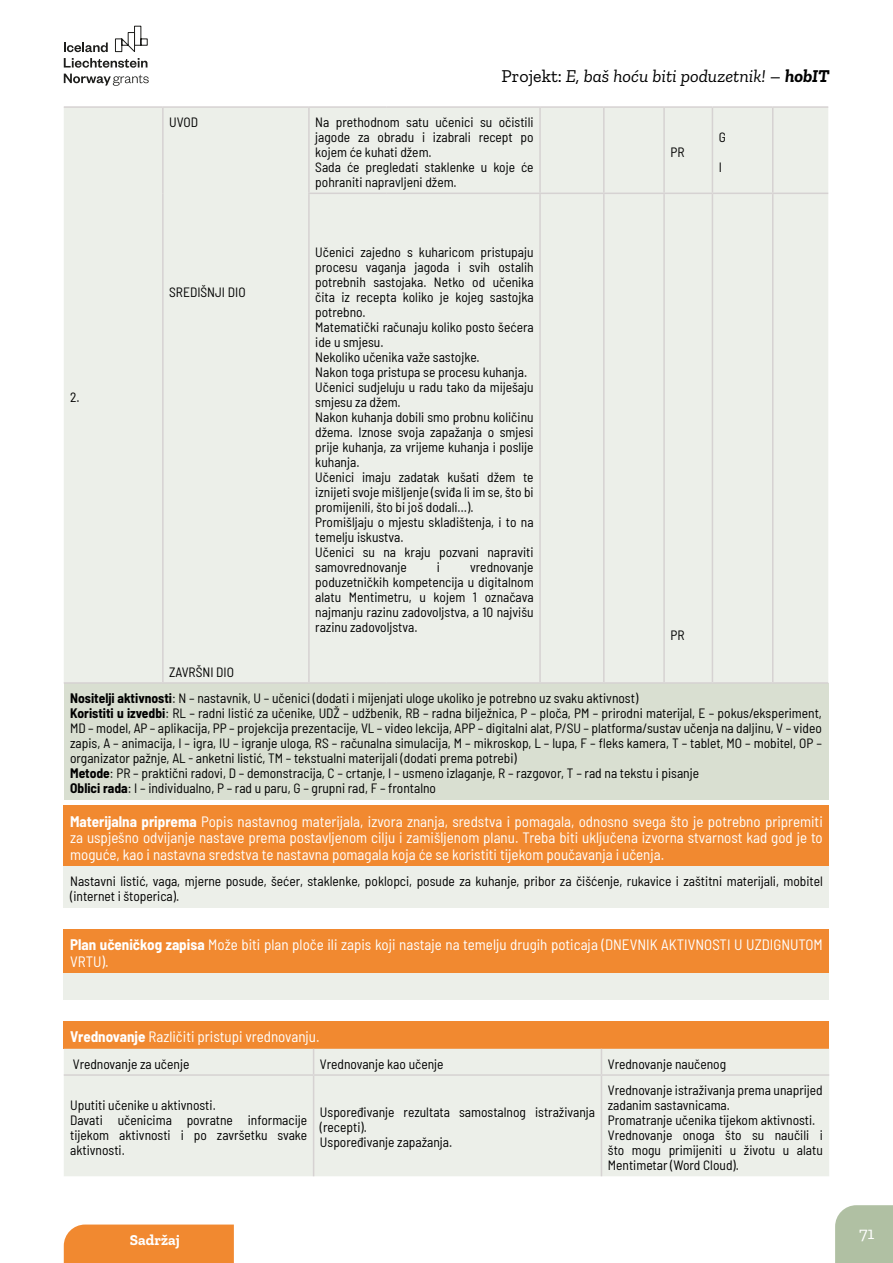
<style>
.page{position:relative;width:893px;height:1263px;background:#fff}
.page>*{position:absolute;margin:0;border:0;box-sizing:border-box;transform-origin:0 0}
.t1{font:italic 18px "Zilla Slab";color:#000}
.t2{font:18px "Zilla Slab";color:#fff}
.t3{font:semi-condensed 15px/16.5px "Barlow";color:#fff;text-align:justify}
.t4{font:700 15px "Zilla Slab";color:#fff}
.t5{font:semi-condensed 13.5px/15px "Barlow";color:#000}
.s1{font-style:normal}
.s2{font-weight:700}
</style>
<div class="page">
<svg style="left:64px;top:25px;width:84px;height:43px"></svg>
<svg style="left:64px;top:74px;width:85px;height:12px"></svg>
<div style="left:835px;top:1205px;width:58px;height:58px;background:#b0c0a3"></div>
<div style="left:64px;top:1224px;width:170px;height:39px;background:#f18930"></div>
<div style="left:64px;top:108px;width:764px;height:574px;background:#ecefe9"></div>
<div style="left:64px;top:683px;width:764px;height:116px;background:#d9dfd1"></div>
<hr style="left:64px;top:106px;width:99px;height:2px;background:#d6d2d2">
<hr style="left:163px;top:106px;width:146px;height:2px;background:#d6d2d2">
<hr style="left:162px;top:108px;width:2px;height:85px;background:#d6d2d2">
<hr style="left:309px;top:106px;width:77px;height:2px;background:#d6d2d2">
<hr style="left:308px;top:108px;width:2px;height:85px;background:#d6d2d2">
<hr style="left:386px;top:106px;width:154px;height:2px;background:#d6d2d2">
<hr style="left:540px;top:106px;width:64px;height:2px;background:#d6d2d2">
<hr style="left:539px;top:108px;width:2px;height:85px;background:#d6d2d2">
<hr style="left:604px;top:106px;width:60px;height:2px;background:#d6d2d2">
<hr style="left:603px;top:108px;width:2px;height:85px;background:#d6d2d2">
<hr style="left:664px;top:106px;width:48px;height:2px;background:#d6d2d2">
<hr style="left:663px;top:108px;width:2px;height:85px;background:#d6d2d2">
<hr style="left:712px;top:106px;width:61px;height:2px;background:#d6d2d2">
<hr style="left:712px;top:108px;width:1px;height:85px;background:#d6d2d2">
<hr style="left:773px;top:106px;width:55px;height:2px;background:#d6d2d2">
<hr style="left:772px;top:108px;width:1px;height:85px;background:#d6d2d2">
<hr style="left:162px;top:193px;width:2px;height:489px;background:#d6d2d2">
<hr style="left:308px;top:193px;width:78px;height:1px;background:#d6d2d2">
<hr style="left:308px;top:194px;width:2px;height:488px;background:#d6d2d2">
<hr style="left:386px;top:193px;width:154px;height:1px;background:#d6d2d2">
<hr style="left:540px;top:193px;width:64px;height:1px;background:#d6d2d2">
<hr style="left:539px;top:194px;width:2px;height:488px;background:#d6d2d2">
<hr style="left:604px;top:193px;width:60px;height:1px;background:#d6d2d2">
<hr style="left:603px;top:194px;width:2px;height:488px;background:#d6d2d2">
<hr style="left:664px;top:193px;width:48px;height:1px;background:#d6d2d2">
<hr style="left:663px;top:194px;width:2px;height:488px;background:#d6d2d2">
<hr style="left:712px;top:193px;width:61px;height:1px;background:#d6d2d2">
<hr style="left:712px;top:194px;width:1px;height:488px;background:#d6d2d2">
<hr style="left:773px;top:193px;width:55px;height:1px;background:#d6d2d2">
<hr style="left:772px;top:194px;width:1px;height:488px;background:#d6d2d2">
<hr style="left:64px;top:682px;width:99px;height:2px;background:#d6d2d2">
<hr style="left:163px;top:682px;width:146px;height:2px;background:#d6d2d2">
<hr style="left:309px;top:682px;width:77px;height:2px;background:#d6d2d2">
<hr style="left:386px;top:682px;width:154px;height:2px;background:#d6d2d2">
<hr style="left:540px;top:682px;width:64px;height:2px;background:#d6d2d2">
<hr style="left:604px;top:682px;width:60px;height:2px;background:#d6d2d2">
<hr style="left:664px;top:682px;width:48px;height:2px;background:#d6d2d2">
<hr style="left:712px;top:682px;width:61px;height:2px;background:#d6d2d2">
<hr style="left:773px;top:682px;width:55px;height:2px;background:#d6d2d2">
<div style="left:64px;top:805px;width:765px;height:61px;background:#f18930"></div>
<div style="left:64px;top:866px;width:765px;height:41px;background:#ecefe9"></div>
<div style="left:64px;top:929px;width:765px;height:44px;background:#f18930"></div>
<div style="left:64px;top:973px;width:765px;height:26px;background:#ecefe9"></div>
<div style="left:64px;top:1021px;width:765px;height:28px;background:#f18930"></div>
<div style="left:64px;top:1049px;width:765px;height:127px;background:#ecefe9"></div>
<svg style="left:313px;top:1049px;width:1px;height:25px"></svg>
<svg style="left:601px;top:1049px;width:1px;height:25px"></svg>
<hr style="left:64px;top:1074px;width:250px;height:2px;background:#d6d2d2">
<hr style="left:314px;top:1074px;width:287px;height:2px;background:#d6d2d2">
<hr style="left:313px;top:1076px;width:1px;height:100px;background:#d6d2d2">
<hr style="left:601px;top:1074px;width:228px;height:2px;background:#d6d2d2">
<hr style="left:601px;top:1076px;width:1px;height:100px;background:#d6d2d2">
<p class="t5" style="left:70px;top:388px;width:11px">2.</p>
<p class="t5" style="left:169px;top:114px;width:30px">UVOD</p>
<p class="t5" style="left:169px;top:283px;width:78px">SREDIŠNJI DIO</p>
<p class="t5" style="left:169px;top:663px;width:66px">ZAVRŠNI DIO</p>
<h1 class="t1" style="left:502px;top:66px;width:329px"><span class="s1">Projekt:</span> E, baš hoću biti poduzetnik! <span class="s1">–</span> <span class="s2">hobIT</span></h1>
<p class="t5" style="left:315px;top:114px;width:220px">Na prethodnom satu učenici su očistili jagode za obradu i izabrali recept po kojem će kuhati džem.<br>Sada će pregledati staklenke u koje će pohraniti napravljeni džem.</p>
<p class="t5" style="left:315px;top:244px;width:220px">Učenici zajedno s kuharicom pristupaju procesu vaganja jagoda i svih ostalih potrebnih sastojaka. Netko od učenika čita iz recepta koliko je kojeg sastojka potrebno.<br>Matematički računaju koliko posto šećera ide u smjesu.<br>Nekoliko učenika važe sastojke.<br>Nakon toga pristupa se procesu kuhanja.<br>Učenici sudjeluju u radu tako da miješaju smjesu za džem.<br>Nakon kuhanja dobili smo probnu količinu džema. Iznose svoja zapažanja o smjesi prije kuhanja, za vrijeme kuhanja i poslije kuhanja.<br>Učenici imaju zadatak kušati džem te iznijeti svoje mišljenje (sviđa li im se, što bi promijenili, što bi još dodali…).<br>Promišljaju o mjestu skladištenja, i to na temelju iskustva.<br>Učenici su na kraju pozvani napraviti samovrednovanje</p>
<p class="t5" style="left:315px;top:559px;width:220px;text-align:justify;text-indent:155px">vrednovanje poduzetničkih kompetencija u digitalnom alatu Mentimetru, u kojem 1 označava najmanju razinu zadovoljstva, a 10 najvišu razinu zadovoljstva.</p>
<p class="t5" style="left:437px;top:559px;width:5px">i</p>
<p class="t5" style="left:670px;top:144px;width:16px">PR</p>
<p class="t5" style="left:719px;top:129px;width:9px">G</p>
<p class="t5" style="left:719px;top:159px;width:5px">I</p>
<p class="t5" style="left:670px;top:626px;width:16px">PR</p>
<p class="t5" style="left:70px;top:689px;width:753px"><span class="s2">Nositelji aktivnosti</span>: N – nastavnik, U – učenici (dodati i mijenjati uloge ukoliko je potrebno uz svaku aktivnost)<br><span class="s2">Koristiti u izvedbi</span>: RL – radni listić za učenike, UDŽ – udžbenik, RB – radna bilježnica, P – ploča, PM – prirodni materijal, E – pokus/eksperiment, MD – model, AP – aplikacija, PP – projekcija prezentacije, VL – video lekcija, APP – digitalni alat, P/SU – platforma/sustav učenja na daljinu, V – video zapis, A – animacija, I – igra, IU – igranje uloga, RS – računalna simulacija, M – mikroskop, L – lupa, F – fleks kamera, T – tablet, MO – mobitel, OP – organizator pažnje, AL - anketni listić, TM – tekstualni materijali (dodati prema potrebi)<br><span class="s2">Metode</span>: PR – praktični radovi, D – demonstracija, C – crtanje, I – usmeno izlaganje, R – razgovor, T – rad na tekstu i pisanje<br><span class="s2">Oblici rada</span>: I – individualno, P – rad u paru, G – grupni rad, F – frontalno</p>
<p class="t3" style="left:70px;top:812px;width:754px"><span class="s2">Materijalna priprema</span> Popis nastavnog materijala, izvora znanja, sredstva i pomagala, odnosno svega što je potrebno pripremiti za uspješno odvijanje nastave prema postavljenom cilju i zamišljenom planu. Treba biti uključena izvorna stvarnost kad god je to moguće, kao i nastavna sredstva te nastavna pomagala koja će se koristiti tijekom poučavanja i učenja.</p>
<p class="t5" style="left:70px;top:872px;width:754px">Nastavni listić, vaga, mjerne posude, šećer, staklenke, poklopci, posude za kuhanje, pribor za čišćenje, rukavice i zaštitni materijali, mobitel (internet i štoperica).</p>
<p class="t3" style="left:70px;top:935px;width:754px"><span class="s2">Plan učeničkog zapisa</span> Može biti plan ploče ili zapis koji nastaje na temelju drugih poticaja (DNEVNIK AKTIVNOSTI U UZDIGNUTOM<br>VRTU).</p>
<p class="t3" style="left:70px;top:1028px;width:251px"><span class="s2">Vrednovanje</span> Različiti pristupi vrednovanju.</p>
<p class="t5" style="left:73px;top:1055px;width:118px">Vrednovanje za učenje</p>
<p class="t5" style="left:320px;top:1055px;width:125px">Vrednovanje kao učenje</p>
<p class="t5" style="left:608px;top:1055px;width:120px">Vrednovanje naučenog</p>
<p class="t5" style="left:70px;top:1096px;width:239px">Uputiti učenike u aktivnosti.<br>Davati učenicima povratne informacije tijekom aktivnosti i po završetku svake aktivnosti.</p>
<p class="t5" style="left:320px;top:1104px;width:277px">Uspoređivanje rezultata samostalnog istraživanja (recepti).<br>Uspoređivanje zapažanja.</p>
<p class="t5" style="left:608px;top:1081px;width:216px">Vrednovanje istraživanja prema unaprijed zadanim sastavnicama.<br>Promatranje učenika tijekom aktivnosti.<br>Vrednovanje onoga što su naučili i što mogu primijeniti u životu u alatu Mentimetar (Word Cloud).</p>
<p class="t4" style="left:130px;top:1231px;width:51px">Sadržaj</p>
<h1 class="t2" style="left:859px;top:1223px;width:17px">71</h1>
</div>
